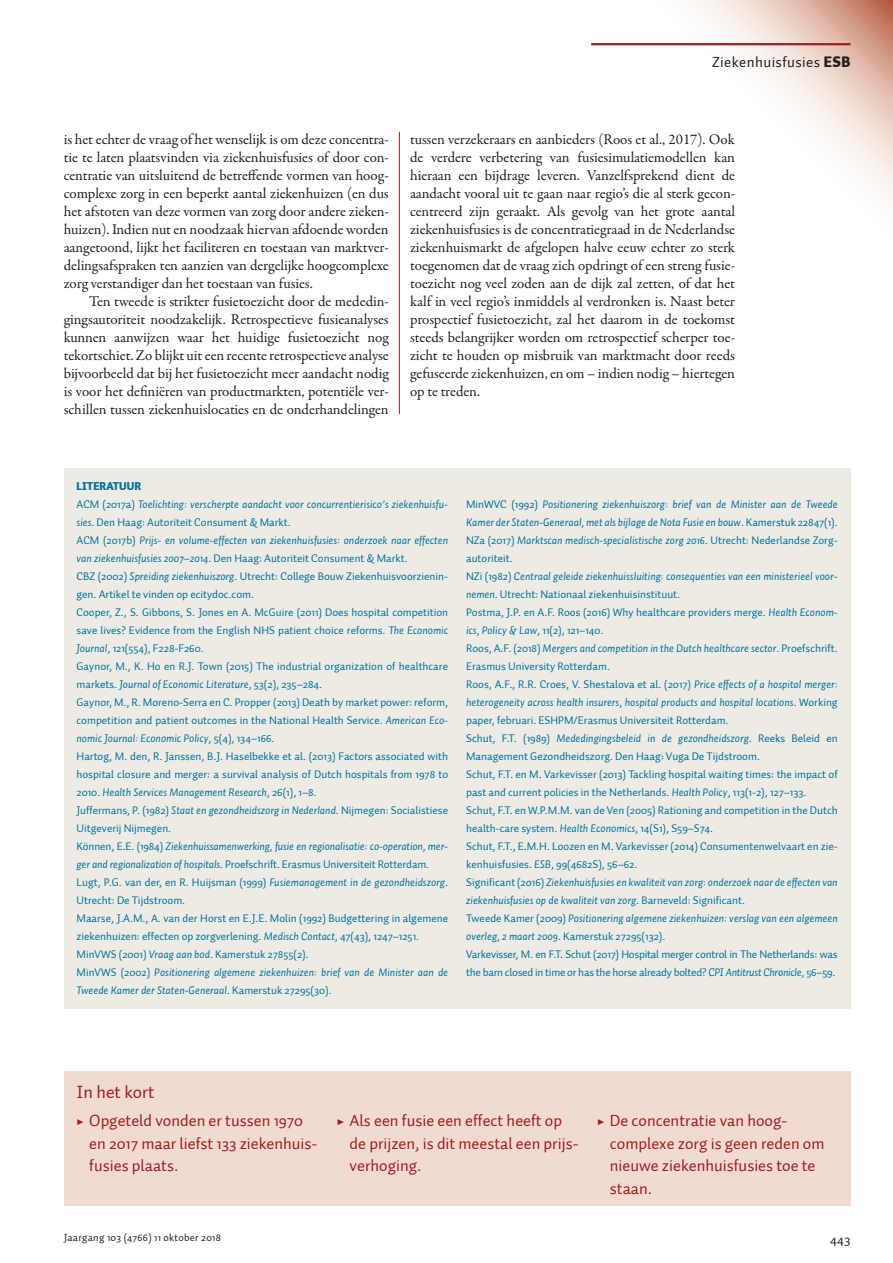
<style>
.page{position:relative;width:893px;height:1263px;background:#fff}
.page>*{position:absolute;margin:0;border:0;box-sizing:border-box;transform-origin:0 0}
.KDK1_FiguurKop{font:18px "Auto 1";color:#a21d20}
.t1{font:16.5px/22.5px "Auto 1";color:#a21d20}
.PLAT_VervolgAlinea{font:15px/18px "Garamond Premr Pro";letter-spacing:-.005em;color:#231f20;text-align:justify}
.PLAT_EersteAlinea{font:15px/18px "Garamond Premr Pro";letter-spacing:-.005em;color:#231f20;text-align:justify}
.t2{font:15px "Auto 1";letter-spacing:.025em;color:#231f20}
.t3{font:13.5px "Auto 1";color:#231f20}
.KDPT_LiteratuurTekst{font:11.25px/18px "Auto 1";color:#0071a0}
.KDPT_LiteratuurTekst-2{font:italic 11.25px/18px "Auto 1";color:#0071a0}
.KDPT_LiteratuurTekst-3{font:11.25px/18px "Auto 1";color:#006e9f}
.KDPT_LiteratuurTekst-4{font:11.25px/18px "Auto 1";letter-spacing:-.02em;color:#0071a0}
.KDPT_LiteratuurTekst-5{font:italic 11.25px/18px "Auto 1";color:#006e9f}
.KDK1_LiteratuurKop{font:900 11.25px "Auto 1";color:#0071a0}
.t4{font:10.5px "Auto 1";letter-spacing:.025em;color:#231f20}
.s1{font-weight:900}
.s2{font-style:normal}
.s3{font-style:italic}
.s4{font-family:"Garamond Premr Pro";font-weight:700}
</style>
<div class="page">
<svg style="left:641px;top:0;width:252px;height:199px"></svg>
<hr style="left:591px;top:43px;width:259px;height:2px;background:#a21d20">
<div style="left:64px;top:468px;width:786px;height:540px;background:#edebe3"></div>
<hr style="left:399px;top:132px;width:1px;height:282px;background:#a21d20">
<div style="left:64px;top:1071px;width:786px;height:135px;background:#f1dbd1"></div>
<h3 class="t2" style="left:712px;top:53px;width:140px">Ziekenhuisfusies <span class="s1">ESB</span></h3>
<p class="PLAT_EersteAlinea" style="left:64px;top:131px;width:326px">is het echter de vraag of het wenselijk is om deze concentra&shy;tie te laten plaatsvinden via ziekenhuisfusies of door con&shy;centratie van uitsluitend de betreffende vormen van hoog&shy;complexe zorg in een beperkt aantal ziekenhuizen (en dus het afstoten van deze vormen van zorg door andere zieken&shy;huizen). Indien nut en noodzaak hiervan afdoende worden aangetoond, lijkt het faciliteren en toestaan van marktver&shy;delingsafspraken ten aanzien van dergelijke hoogcomplexe zorg verstandiger dan het toestaan van fusies.</p>
<p class="PLAT_VervolgAlinea" style="left:64px;top:293px;width:326px;text-indent:26px">Ten tweede is strikter fusietoezicht door de mededin&shy;gingsautoriteit noodzakelijk. Retrospectieve fusieanalyses kunnen aanwijzen waar het huidige fusietoezicht nog tekortschiet. Zo blijkt uit een recente retrospectieve analyse bijvoorbeeld dat bij het fusietoezicht meer aandacht nodig is voor het definiëren van productmarkten, potentiële ver&shy;schillen tussen ziekenhuislocaties en de onderhandelingen</p>
<p class="PLAT_VervolgAlinea" style="left:410px;top:131px;width:327px">tussen verzekeraars en aanbieders (Roos et al., 2017). Ook de verdere verbetering van fusiesimulatiemodellen kan hieraan een bijdrage leveren. Vanzelfsprekend dient de aandacht vooral uit te gaan naar regio’s die al sterk gecon&shy;centreerd zijn geraakt. Als gevolg van het grote aantal ziekenhuisfusies is de concentratiegraad in de Nederlandse ziekenhuismarkt de afgelopen halve eeuw echter zo sterk toegenomen dat de vraag zich opdringt of een streng fusie&shy;toezicht nog veel zoden aan de dijk zal zetten, of dat het kalf in veel regio’s inmiddels al verdronken is. Naast beter prospectief fusietoezicht, zal het daarom in de toekomst steeds belangrijker worden om retrospectief scherper toe&shy;zicht te houden op misbruik van marktmacht door reeds gefuseerde ziekenhuizen, en om – indien nodig – hiertegen op te treden.</p>
<p class="KDK1_LiteratuurKop" style="left:77px;top:479px;width:66px">LITERATUUR</p>
<p class="KDPT_LiteratuurTekst-2" style="left:77px;top:495px;width:373px"><span class="s2">ACM (2017a)</span> Toelichting: verscherpte aandacht voor concurrentierisico’s ziekenhuisfu&shy;sies<span class="s2">. Den Haag: Autoriteit Consument &amp; Markt.</span></p>
<p class="KDPT_LiteratuurTekst-2" style="left:77px;top:531px;width:373px"><span class="s2">ACM (2017b)</span> Prijs- en volume-effecten van ziekenhuisfusies: onderzoek naar effecten van ziekenhuisfusies 2007–2014<span class="s2">. Den Haag: Autoriteit Consument &amp; Markt.</span></p>
<p class="KDPT_LiteratuurTekst-3" style="left:77px;top:568px;width:373px">CBZ (2002) <span class="s3">Spreiding ziekenhuiszorg</span>. Utrecht: College Bouw Ziekenhuisvoorzienin&shy;gen. Artikel te vinden op ecitydoc.com.</p>
<p class="KDPT_LiteratuurTekst" style="left:77px;top:604px;width:373px;text-align:justify">Cooper, Z., S. Gibbons, S. Jones en A. McGuire (2011) Does hospital competition save lives? Evidence from the English NHS patient choice reforms. <span class="s3">The Economic Journal</span>, 121(554), F228-F260.</p>
<p class="KDPT_LiteratuurTekst" style="left:77px;top:658px;width:373px">Gaynor, M., K. Ho en R.J. Town (2015) The industrial organization of healthcare markets. <span class="s3">Journal of Economic Literature</span>, 53(2), 235–284.</p>
<p class="KDPT_LiteratuurTekst" style="left:77px;top:694px;width:373px;text-align:justify">Gaynor, M., R. Moreno-Serra en C. Propper (2013) Death by market power: reform, competition and patient outcomes in the National Health Service. <span class="s3">American Eco&shy;nomic Journal: Economic Policy</span>, 5(4), 134–166.</p>
<p class="KDPT_LiteratuurTekst" style="left:77px;top:748px;width:373px;text-align:justify">Hartog, M. den, R. Janssen, B.J. Haselbekke et al. (2013) Factors associated with hospital closure and merger: a survival analysis of Dutch hospitals from 1978 to 2010. <span class="s3">Health Services Management Research</span>, 26(1), 1–8.</p>
<p class="KDPT_LiteratuurTekst" style="left:77px;top:802px;width:373px">Juffermans, P. (1982) <span class="s3">Staat en gezondheidszorg in Nederland</span>. Nijmegen: Socialistiese<br>Uitgeverij Nijmegen.</p>
<p class="KDPT_LiteratuurTekst-2" style="left:77px;top:837px;width:373px"><span class="s2">Können, E.E. (1984)</span> Ziekenhuissamenwerking, fusie en regionalisatie: co-operation, mer&shy;ger and regionalization of hospitals<span class="s2">. Proefschrift. Erasmus Universiteit Rotterdam.</span></p>
<p class="KDPT_LiteratuurTekst" style="left:77px;top:874px;width:373px">Lugt, P.G. van der, en R. Huijsman (1999) <span class="s3">Fusiemanagement in de gezondheidszorg</span>.<br>Utrecht: De Tijdstroom.</p>
<p class="KDPT_LiteratuurTekst" style="left:77px;top:910px;width:373px">Maarse, J.A.M., A. van der Horst en E.J.E. Molin (1992) Budgettering in algemene ziekenhuizen: effecten op zorgverlening. <span class="s3">Medisch Contact</span>, 47(43), 1247–1251.</p>
<p class="KDPT_LiteratuurTekst" style="left:77px;top:946px;width:234px">MinVWS (2001) <span class="s3">Vraag aan bod</span>. Kamerstuk 27855(2).</p>
<p class="KDPT_LiteratuurTekst-2" style="left:77px;top:963px;width:373px"><span class="s2">MinVWS (2002)</span> Positionering algemene ziekenhuizen: brief van de Minister aan de<br>Tweede Kamer der Staten-Generaal<span class="s2">. Kamerstuk 27295(30).</span></p>
<p class="KDPT_LiteratuurTekst-5" style="left:466px;top:495px;width:373px"><span class="s2">MinWVC (1992)</span> Positionering ziekenhuiszorg: brief van de Minister aan de Tweede<br>Kamer der Staten-Generaal, met als bijlage de Nota Fusie en bouw<span class="s2">. Kamerstuk 22847(1).</span></p>
<p class="KDPT_LiteratuurTekst" style="left:466px;top:532px;width:373px">NZa (2017) <span class="s3">Marktscan medisch-specialistische zorg 2016</span>. Utrecht: Nederlandse Zorg&shy;autoriteit.</p>
<p class="KDPT_LiteratuurTekst-2" style="left:466px;top:567px;width:373px"><span class="s2">NZi (1982)</span> Centraal geleide ziekenhuissluiting: consequenties van een ministerieel voor&shy;nemen<span class="s2">. Utrecht: Nationaal ziekenhuisinstituut.</span></p>
<p class="KDPT_LiteratuurTekst" style="left:466px;top:604px;width:373px">Postma, J.P. en A.F. Roos (2016) Why healthcare providers merge. <span class="s3">Health Econom&shy;ics, Policy &amp; Law</span>, 11(2), 121–140.</p>
<p class="KDPT_LiteratuurTekst" style="left:466px;top:640px;width:373px">Roos, A.F. (2018) <span class="s3">Mergers and competition in the Dutch healthcare sector</span>. Proefschrift.<br>Erasmus University Rotterdam.</p>
<p class="KDPT_LiteratuurTekst" style="left:466px;top:676px;width:373px;text-align:justify">Roos, A.F., R.R. Croes, V. Shestalova et al. (2017) <span class="s3">Price effects of a hospital merger: heterogeneity across health insurers, hospital products and hospital locations</span>. Working paper, februari. ESHPM/Erasmus Universiteit Rotterdam.</p>
<p class="KDPT_LiteratuurTekst-3" style="left:466px;top:730px;width:373px">Schut, F.T. (1989) <span class="s3">Mededingingsbeleid in de gezondheidszorg</span>. Reeks Beleid en<br>Management Gezondheidszorg. Den Haag: Vuga De Tijdstroom.</p>
<p class="KDPT_LiteratuurTekst" style="left:466px;top:766px;width:373px">Schut, F.T. en M. Varkevisser (2013) Tackling hospital waiting times: the impact of past and current policies in the Netherlands. <span class="s3">Health Policy</span>, 113(1-2), 127–133.</p>
<p class="KDPT_LiteratuurTekst" style="left:466px;top:802px;width:373px">Schut, F.T. en W.P.M.M. van de Ven (2005) Rationing and competition in the Dutch health-care system. <span class="s3">Health Economics</span>, 14(S1), S59–S74.</p>
<p class="KDPT_LiteratuurTekst" style="left:466px;top:838px;width:373px">Schut, F.T., E.M.H. Loozen en M. Varkevisser (2014) Consumentenwelvaart en zie&shy;kenhuisfusies. <span class="s3">ESB</span>, 99(4682S), 56–62.</p>
<p class="KDPT_LiteratuurTekst-2" style="left:466px;top:873px;width:373px"><span class="s2">Significant (2016)</span> Ziekenhuisfusies en kwaliteit van zorg: onderzoek naar de effecten van ziekenhuisfusies op de kwaliteit van zorg<span class="s2">. Barneveld: Significant.</span></p>
<p class="KDPT_LiteratuurTekst-2" style="left:466px;top:909px;width:373px"><span class="s2">Tweede Kamer (2009)</span> Positionering algemene ziekenhuizen: verslag van een algemeen overleg, 2 maart 2009<span class="s2">. Kamerstuk 27295(132).</span></p>
<p class="KDPT_LiteratuurTekst-4" style="left:466px;top:946px;width:373px">Varkevisser, M. en F.T. Schut (2017) Hospital merger control in The Netherlands: was the barn closed in time or has the horse already bolted? <span class="s3">CPI Antitrust Chronicle</span>, 56–59.</p>
<p class="KDK1_FiguurKop" style="left:77px;top:1081px;width:80px">In het kort</p>
<p class="t1" style="left:89px;top:1110px;width:230px;text-indent:-13px"><span class="s4">▶</span> Opgeteld vonden er tussen 1970 en 2017 maar liefst 133 ziekenhuis&shy;fusies plaats.</p>
<p class="t1" style="left:350px;top:1110px;width:230px;text-indent:-13px"><span class="s4">▶</span> Als een fusie een effect heeft op de prijzen, is dit meestal een prijs&shy;verhoging.</p>
<p class="t1" style="left:610px;top:1110px;width:216px;text-indent:-13px"><span class="s4">▶</span> De concentratie van hoog&shy;complexe zorg is geen reden om nieuwe ziekenhuisfusies toe te staan.</p>
<p class="t4" style="left:64px;top:1231px;width:159px">Jaargang 103 (4766) 11 oktober 2018</p>
<p class="t3" style="left:830px;top:1231px;width:22px">443</p>
</div>
